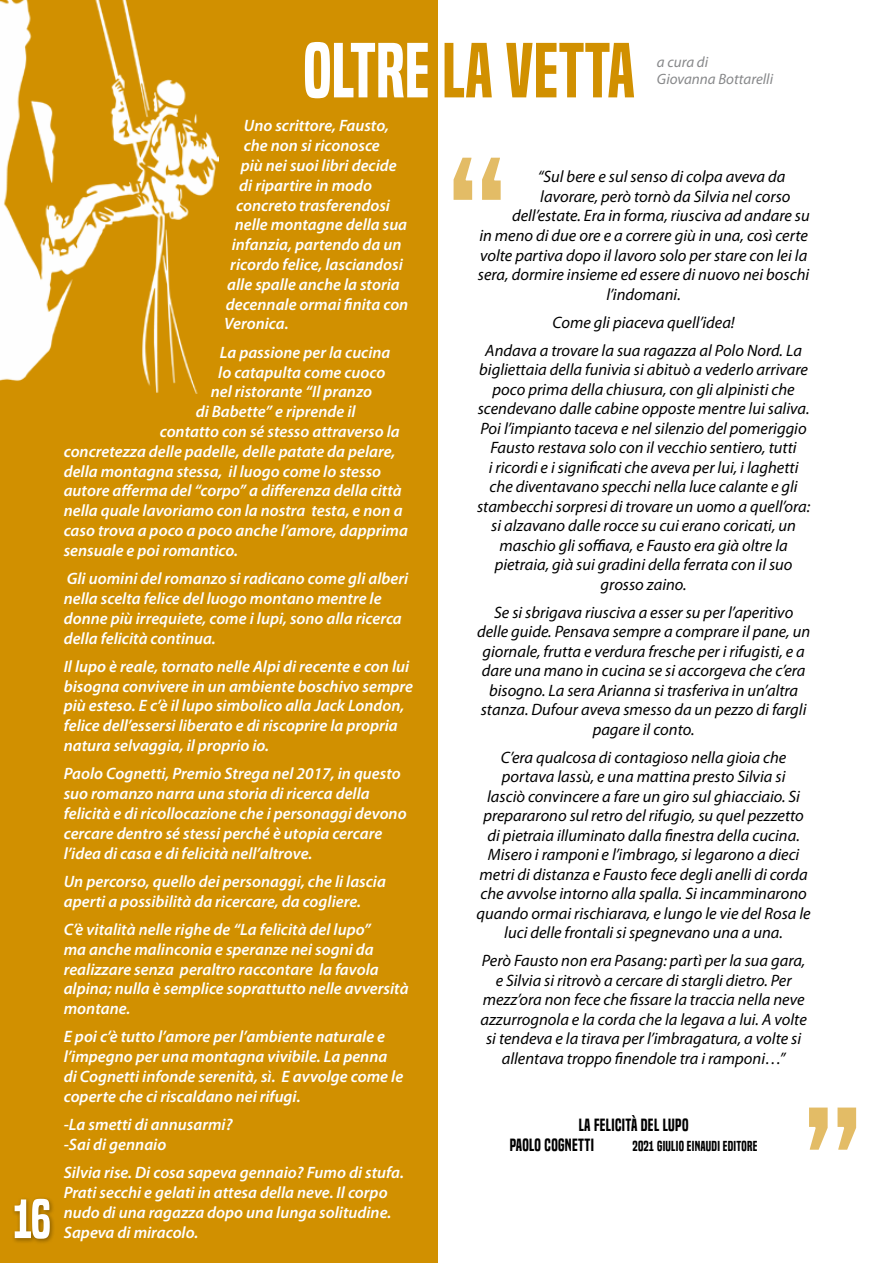
<style>
.page{position:relative;width:893px;height:1263px;background:#fff}
.page>*{position:absolute;margin:0;border:0;box-sizing:border-box;transform-origin:0 0}
.t1{font:150px "Built Titling Sb";color:#d19000}
.t2{font:72px "Built Titling Sb";color:#d19000}
.t3{font:51px "Built Titling Sb";color:#fff}
.t4{font:italic 16.5px/19.5px "Myriad Pro";color:#000;text-align:center}
.t5{font:italic 600 16.5px/19.8px "Myriad Pro";color:#fff}
.t6{font:16.5px/19.8px "Built Titling Sb";letter-spacing:.02em;color:#000}
.t7{font:italic 15px/16.5px "Myriad Pro";color:#87888a}
.t8{font:13.5px "Built Titling Sb";letter-spacing:.02em;color:#000}
.s1{color:#fff}
</style>
<div class="page">
<div style="left:0;top:0;width:438px;height:1263px;background:#d19000"></div>
<img style="left:0;top:0;width:218px;height:393px">
<div style="left:11px;top:1196px;width:44px;height:48px;background:#000;opacity:.3"></div>
<h3 class="t3" style="left:13px;top:1189px;width:40px">16</h3>
<h2 class="t2" style="left:303px;top:28px;width:333px"><span class="s1">OLTRE</span> LA VETTA</h2>
<p class="t7" style="left:657px;top:54px;width:118px">a cura di<br>Giovanna Bottarelli</p>
<p class="t5" style="left:244px;top:116px;width:147px">Uno scrittore, Fausto,</p>
<p class="t5" style="left:244px;top:135px;width:138px">che non si riconosce</p>
<p class="t5" style="left:241px;top:155px;width:157px">più nei suoi libri decide</p>
<p class="t5" style="left:239px;top:175px;width:134px">di ripartire in modo</p>
<p class="t5" style="left:236px;top:195px;width:155px">concreto trasferendosi</p>
<p class="t5" style="left:235px;top:215px;width:174px">nelle montagne della sua</p>
<p class="t5" style="left:232px;top:234px;width:171px">infanzia, partendo da un</p>
<p class="t5" style="left:230px;top:254px;width:174px">ricordo felice, lasciandosi</p>
<p class="t5" style="left:227px;top:274px;width:174px">alle spalle anche la storia</p>
<p class="t5" style="left:226px;top:294px;width:184px">decennale ormai finita con</p>
<p class="t5" style="left:224px;top:314px;width:66px">Veronica.</p>
<p class="t5" style="left:220px;top:342px;width:172px">La passione per la cucina</p>
<p class="t5" style="left:218px;top:362px;width:169px">lo catapulta come cuoco</p>
<p class="t5" style="left:211px;top:381px;width:163px">nel ristorante “Il pranzo</p>
<p class="t5" style="left:196px;top:401px;width:161px">di Babette” e riprende il</p>
<p class="t5" style="left:160px;top:421px;width:242px">contatto con sé stesso attraverso la</p>
<p class="t5" style="left:64px;top:441px;width:333px">concretezza delle padelle, delle patate da pelare,</p>
<p class="t5" style="left:64px;top:461px;width:319px">della montagna stessa, il luogo come lo stesso</p>
<p class="t5" style="left:64px;top:480px;width:340px">autore afferma del “corpo” a differenza della città</p>
<p class="t5" style="left:64px;top:500px;width:340px">nella quale lavoriamo con la nostra testa, e non a</p>
<p class="t5" style="left:64px;top:520px;width:346px">caso trova a poco a poco anche l’amore, dapprima</p>
<p class="t5" style="left:64px;top:540px;width:176px">sensuale e poi romantico.</p>
<p class="t5" style="left:64px;top:568px;width:346px">Gli uomini del romanzo si radicano come gli alberi nella scelta felice del luogo montano mentre le donne più irrequiete, come i lupi, sono alla ricerca della felicità continua.</p>
<p class="t5" style="left:64px;top:656px;width:351px">Il lupo è reale, tornato nelle Alpi di recente e con lui bisogna convivere in un ambiente boschivo sempre più esteso. E c’è il lupo simbolico alla Jack London, felice dell’essersi liberato e di riscoprire la propria natura selvaggia, il proprio io.</p>
<p class="t5" style="left:64px;top:763px;width:344px">Paolo Cognetti, Premio Strega nel 2017, in questo suo romanzo narra una storia di ricerca della felicità e di ricollocazione che i personaggi devono cercare dentro sé stessi perché è utopia cercare l’idea di casa e di felicità nell’altrove.</p>
<p class="t5" style="left:64px;top:871px;width:324px">Un percorso, quello dei personaggi, che li lascia aperti a possibilità da ricercare, da cogliere.</p>
<p class="t5" style="left:64px;top:919px;width:346px">C’è vitalità nelle righe de “La felicità del lupo”<br>ma anche malinconia e speranze nei sogni da realizzare senza peraltro raccontare la favola alpina; nulla è semplice soprattutto nelle avversità montane.</p>
<p class="t5" style="left:64px;top:1026px;width:341px">E poi c’è tutto l’amore per l’ambiente naturale e l’impegno per una montagna vivibile. La penna di Cognetti infonde serenità, sì. E avvolge come le coperte che ci riscaldano nei rifugi.</p>
<p class="t5" style="left:64px;top:1114px;width:170px">-La smetti di annusarmi? -Sai di gennaio</p>
<p class="t5" style="left:64px;top:1162px;width:342px">Silvia rise. Di cosa sapeva gennaio? Fumo di stufa.<br>Prati secchi e gelati in attesa della neve. Il corpo nudo di una ragazza dopo una lunga solitudine.<br>Sapeva di miracolo.</p>
<h1 class="t1" style="left:449px;top:132px;width:58px">“</h1>
<p class="t4" style="left:538px;top:167px;width:249px">“Sul bere e sul senso di colpa aveva da</p>
<p class="t4" style="left:540px;top:186px;width:252px">lavorare, però tornò da Silvia nel corso</p>
<p class="t4" style="left:512px;top:206px;width:299px">dell’estate. Era in forma, riusciva ad andare su</p>
<p class="t4" style="left:479px;top:225px;width:330px">in meno di due ore e a correre giù in una, così certe</p>
<p class="t4" style="left:480px;top:245px;width:329px">volte partiva dopo il lavoro solo per stare con lei la</p>
<p class="t4" style="left:478px;top:264px;width:333px">sera, dormire insieme ed essere di nuovo nei boschi</p>
<p class="t4" style="left:606px;top:284px;width:76px">l’indomani.</p>
<p class="t4" style="left:485px;top:308px;width:318px;line-height:28px">Come gli piaceva quell’idea!<br>Andava a trovare la sua ragazza al Polo Nord. La</p>
<p class="t4" style="left:477px;top:359px;width:335px">bigliettaia della funivia si abituò a vederlo arrivare poco prima della chiusura, con gli alpinisti che scendevano dalle cabine opposte mentre lui saliva.<br>Poi l’impianto taceva e nel silenzio del pomeriggio Fausto restava solo con il vecchio sentiero, tutti<br>i ricordi e i significati che aveva per lui, i laghetti che diventavano specchi nella luce calante e gli stambecchi sorpresi di trovare un uomo a quell’ora: si alzavano dalle rocce su cui erano coricati, un maschio gli soffiava, e Fausto era già oltre la pietraia, già sui gradini della ferrata con il suo grosso zaino.</p>
<p class="t4" style="left:477px;top:602px;width:335px">Se si sbrigava riusciva a esser su per l’aperitivo delle guide. Pensava sempre a comprare il pane, un giornale, frutta e verdura fresche per i rifugisti, e a dare una mano in cucina se si accorgeva che c’era bisogno. La sera Arianna si trasferiva in un’altra stanza. Dufour aveva smesso da un pezzo di fargli pagare il conto.</p>
<p class="t4" style="left:477px;top:747px;width:336px">C’era qualcosa di contagioso nella gioia che portava lassù, e una mattina presto Silvia si<br>lasciò convincere a fare un giro sul ghiacciaio. Si prepararono sul retro del rifugio, su quel pezzetto di pietraia illuminato dalla finestra della cucina.<br>Misero i ramponi e l’imbrago, si legarono a dieci metri di distanza e Fausto fece degli anelli di corda che avvolse intorno alla spalla. Si incamminarono quando ormai rischiarava, e lungo le vie del Rosa le luci delle frontali si spegnevano una a una.</p>
<p class="t4" style="left:480px;top:951px;width:328px">Però Fausto non era Pasang: partì per la sua gara, e Silvia si ritrovò a cercare di stargli dietro. Per mezz’ora non fece che fissare la traccia nella neve azzurrognola e la corda che la legava a lui. A volte si tendeva e la tirava per l’imbragatura, a volte si allentava troppo finendole tra i ramponi…”</p>
<p class="t6" style="left:510px;top:1115px;width:180px;text-indent:69px">LA FELICITÀ DEL LUPO<br>PAOLO COGNETTI</p>
<p class="t8" style="left:632px;top:1138px;width:126px">2021 GIULIO EINAUDI EDITORE</p>
<h1 class="t1" style="left:804px;top:1081px;width:58px">”</h1>
</div>
